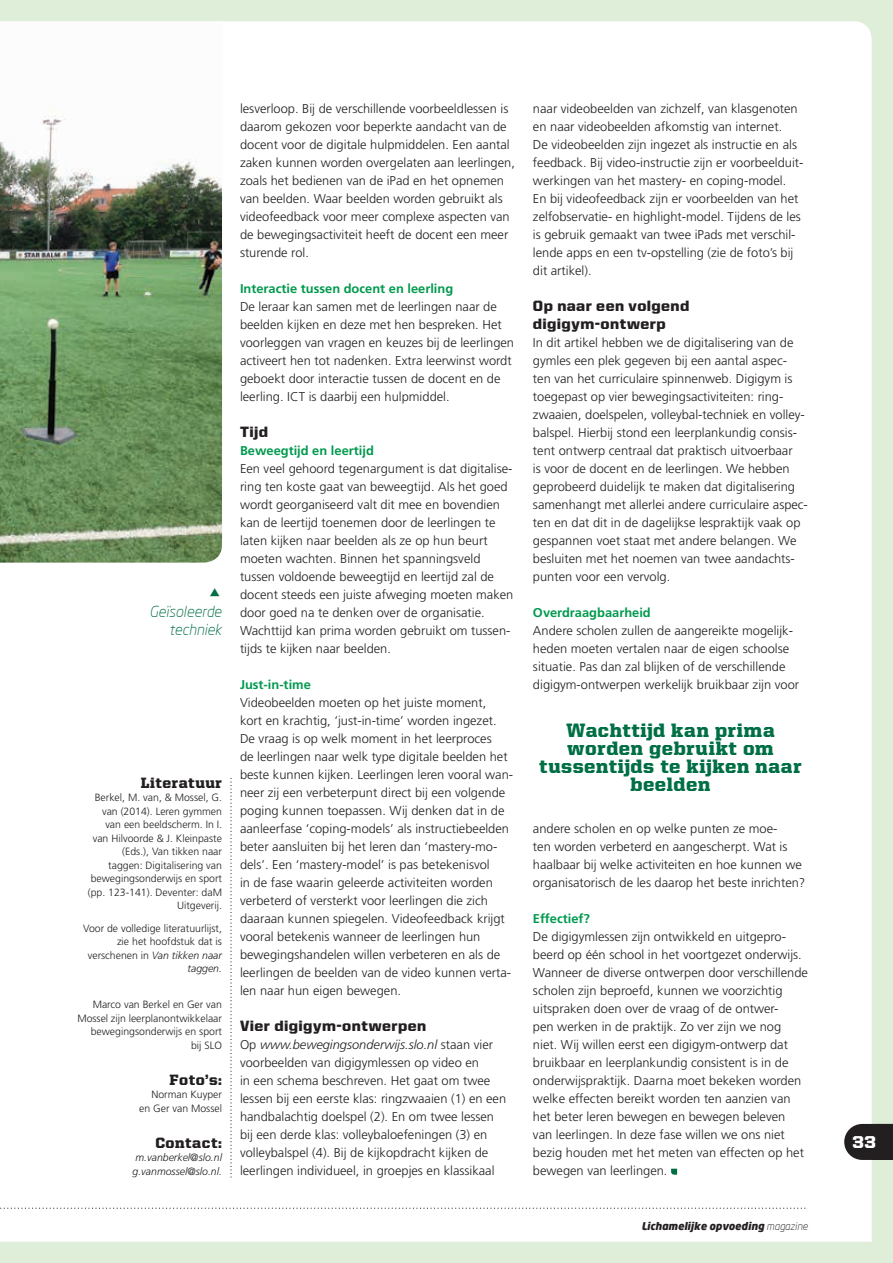
<style>
.page{position:relative;width:893px;height:1263px;background:#dfeed8}
.page>*{position:absolute;margin:0;border:0;box-sizing:border-box;transform-origin:0 0}
.t1{font:900 19.5px/18px "United Serif Reg";letter-spacing:.03em;color:#016f45;text-align:center}
.t2{font:900 17.25px "United Sans Reg";color:#fff}
.t3{font:900 15px/18px "United Sans Reg";letter-spacing:.025em;color:#231f20}
.t4{font:900 15px "United Serif Reg";letter-spacing:.035em;color:#231f20}
.t5{font:italic 300 15px/18px "Neo Sans";color:#016f45;text-align:right}
.t6{font:300 12.75px/18px "Frutiger LT Std";color:#231f20}
.t7{font:700 12.75px "Frutiger LT Std";color:#00994e}
.t8{font:300 10.5px/13.5px "Frutiger LT Std";color:#231f20;text-align:right}
.t9{font:italic 300 10.5px/13.5px "Frutiger LT Std";color:#231f20}
.t10{font:italic 900 10.5px "Neo Sans";color:#231f20}
.s1{font-style:italic}
.s2{font-weight:300}
</style>
<div class="page">
<div style="left:0;top:21px;width:872px;height:1221px;background:#fff"></div>
<svg style="left:671px;top:1169px;width:6px;height:6px"></svg>
<img style="left:0;top:21px;width:222px;height:542px">
<svg style="left:230px;top:779px;width:2px;height:399px"></svg>
<svg style="left:844px;top:1124px;width:49px;height:36px;background:#353132"></svg>
<svg style="left:0;top:1207px;width:808px;height:2px;background:#e0e0e0"></svg>
<svg style="left:210px;top:588px;width:10px;height:8px"></svg>
<p class="t5" style="left:149px;top:602px;width:74px">Geïsoleerde techniek</p>
<p class="t4" style="left:141px;top:774px;width:83px">Literatuur</p>
<p class="t8" style="left:88px;top:791px;width:136px">Berkel, M. van, &amp; Mossel, G. van (2014). Leren gymmen van een beeldscherm. In I. van Hilvoorde &amp; J. Kleinpaste (Eds.), Van tikken naar taggen: Digitalisering van bewegingsonderwijs en sport (pp. 123-141). Deventer: daM<br>Uitgeverij.</p>
<p class="t8" style="left:83px;top:921px;width:140px">Voor de volledige literatuurlijst, zie het hoofdstuk dat is verschenen in <span class="s1">Van tikken naar taggen.</span></p>
<p class="t8" style="left:77px;top:998px;width:146px">Marco van Berkel en Ger van<br>Mossel zijn leerplanontwikkelaar bewegingsonderwijs en sport<br>bij SLO</p>
<p class="t4" style="left:170px;top:1071px;width:54px">Foto’s:</p>
<p class="t8" style="left:139px;top:1088px;width:84px">Norman Kuyper en Ger van Mossel</p>
<p class="t4" style="left:155px;top:1134px;width:68px">Contact:</p>
<p class="t9" style="left:133px;top:1151px;width:91px">m.vanberkel@slo.nl g.vanmossel@slo.nl.</p>
<p class="t6" style="left:240px;top:99px;width:276px">lesverloop. Bij de verschillende voorbeeldlessen is daarom gekozen voor beperkte aandacht van de docent voor de digitale hulpmiddelen. Een aantal zaken kunnen worden overgelaten aan leerlingen, zoals het bedienen van de iPad en het opnemen van beelden. Waar beelden worden gebruikt als videofeedback voor meer complexe aspecten van de bewegingsactiviteit heeft de docent een meer sturende rol.</p>
<p class="t7" style="left:240px;top:281px;width:215px">Interactie tussen docent en leerling</p>
<p class="t6" style="left:240px;top:297px;width:276px">De leraar kan samen met de leerlingen naar de beelden kijken en deze met hen bespreken. Het voorleggen van vragen en keuzes bij de leerlingen activeert hen tot nadenken. Extra leerwinst wordt geboekt door interactie tussen de docent en de leerling. ICT is daarbij een hulpmiddel.</p>
<p class="t3" style="left:240px;top:422px;width:30px">Tijd</p>
<p class="t7" style="left:240px;top:443px;width:135px">Beweegtijd en leertijd</p>
<p class="t6" style="left:240px;top:459px;width:275px">Een veel gehoord tegenargument is dat digitalise&shy;ring ten koste gaat van beweegtijd. Als het goed wordt georganiseerd valt dit mee en bovendien kan de leertijd toenemen door de leerlingen te laten kijken naar beelden als ze op hun beurt moeten wachten. Binnen het spanningsveld tussen voldoende beweegtijd en leertijd zal de docent steeds een juiste afweging moeten maken door goed na te denken over de organisatie.<br>Wachttijd kan prima worden gebruikt om tussen&shy;tijds te kijken naar beelden.</p>
<p class="t7" style="left:240px;top:677px;width:72px">Just-in-time</p>
<p class="t6" style="left:240px;top:693px;width:275px">Videobeelden moeten op het juiste moment,<br>kort en krachtig, ‘just-in-time’ worden ingezet.<br>De vraag is op welk moment in het leerproces<br>de leerlingen naar welk type digitale beelden het beste kunnen kijken. Leerlingen leren vooral wan&shy;neer zij een verbeterpunt direct bij een volgende poging kunnen toepassen. Wij denken dat in de aanleerfase ‘coping-models’ als instructiebeelden beter aansluiten bij het leren dan ‘mastery-mo&shy;dels’. Een ‘mastery-model’ is pas betekenisvol<br>in de fase waarin geleerde activiteiten worden verbeterd of versterkt voor leerlingen die zich daaraan kunnen spiegelen. Videofeedback krijgt vooral betekenis wanneer de leerlingen hun bewegingshandelen willen verbeteren en als de leerlingen de beelden van de video kunnen verta&shy;len naar hun eigen bewegen.</p>
<p class="t3" style="left:240px;top:1016px;width:188px">Vier digigym-ontwerpen</p>
<p class="t6" style="left:240px;top:1035px;width:268px">Op <span class="s1">www.bewegingsonderwijs.slo.nl</span> staan vier voorbeelden van digigymlessen op video en<br>in een schema beschreven. Het gaat om twee lessen bij een eerste klas: ringzwaaien (1) en een handbalachtig doelspel (2). En om twee lessen bij een derde klas: volleybaloefeningen (3) en volleybalspel (4). Bij de kijkopdracht kijken de leerlingen individueel, in groepjes en klassikaal</p>
<p class="t6" style="left:533px;top:99px;width:272px">naar videobeelden van zichzelf, van klasgenoten en naar videobeelden afkomstig van internet.<br>De videobeelden zijn ingezet als instructie en als feedback. Bij video-instructie zijn er voorbeelduit&shy;werkingen van het mastery- en coping-model.<br>En bij videofeedback zijn er voorbeelden van het zelfobservatie- en highlight-model. Tijdens de les is gebruik gemaakt van twee iPads met verschil&shy;lende apps en een tv-opstelling (zie de foto’s bij dit artikel).</p>
<p class="t3" style="left:533px;top:296px;width:158px">Op naar een volgend digigym-ontwerp</p>
<p class="t6" style="left:533px;top:333px;width:276px">In dit artikel hebben we de digitalisering van de gymles een plek gegeven bij een aantal aspec&shy;ten van het curriculaire spinnenweb. Digigym is toegepast op vier bewegingsactiviteiten: ring&shy;zwaaien, doelspelen, volleybal-techniek en volley&shy;balspel. Hierbij stond een leerplankundig consis&shy;tent ontwerp centraal dat praktisch uitvoerbaar<br>is voor de docent en de leerlingen. We hebben geprobeerd duidelijk te maken dat digitalisering samenhangt met allerlei andere curriculaire aspec&shy;ten en dat dit in de dagelijkse lespraktijk vaak op gespannen voet staat met andere belangen. We besluiten met het noemen van twee aandachts&shy;punten voor een vervolg.</p>
<p class="t7" style="left:533px;top:605px;width:119px">Overdraagbaarheid</p>
<p class="t6" style="left:533px;top:621px;width:268px">Andere scholen zullen de aangereikte mogelijk&shy;heden moeten vertalen naar de eigen schoolse situatie. Pas dan zal blijken of de verschillende digigym-ontwerpen werkelijk bruikbaar zijn voor</p>
<h1 class="t1" style="left:539px;top:720px;width:264px">Wachttijd kan prima worden gebruikt om tussentijds te kijken naar beelden</h1>
<p class="t6" style="left:533px;top:819px;width:274px">andere scholen en op welke punten ze moe-<br>ten worden verbeterd en aangescherpt. Wat is haalbaar bij welke activiteiten en hoe kunnen we organisatorisch de les daarop het beste inrichten?</p>
<p class="t7" style="left:533px;top:911px;width:59px">Effectief?</p>
<p class="t6" style="left:533px;top:927px;width:276px">De digigymlessen zijn ontwikkeld en uitgepro&shy;beerd op één school in het voortgezet onderwijs.<br>Wanneer de diverse ontwerpen door verschillende scholen zijn beproefd, kunnen we voorzichtig uitspraken doen over de vraag of de ontwer-<br>pen werken in de praktijk. Zo ver zijn we nog niet. Wij willen eerst een digigym-ontwerp dat bruikbaar en leerplankundig consistent is in de onderwijspraktijk. Daarna moet bekeken worden welke effecten bereikt worden ten aanzien van het beter leren bewegen en bewegen beleven<br>van leerlingen. In deze fase willen we ons niet bezig houden met het meten van effecten op het bewegen van leerlingen.</p>
<p class="t10" style="left:641px;top:1219px;width:168px">Lichamelijke opvoeding <span class="s2">magazine</span></p>
<h2 class="t2" style="left:852px;top:1133px;width:25px">33</h2>
</div>
